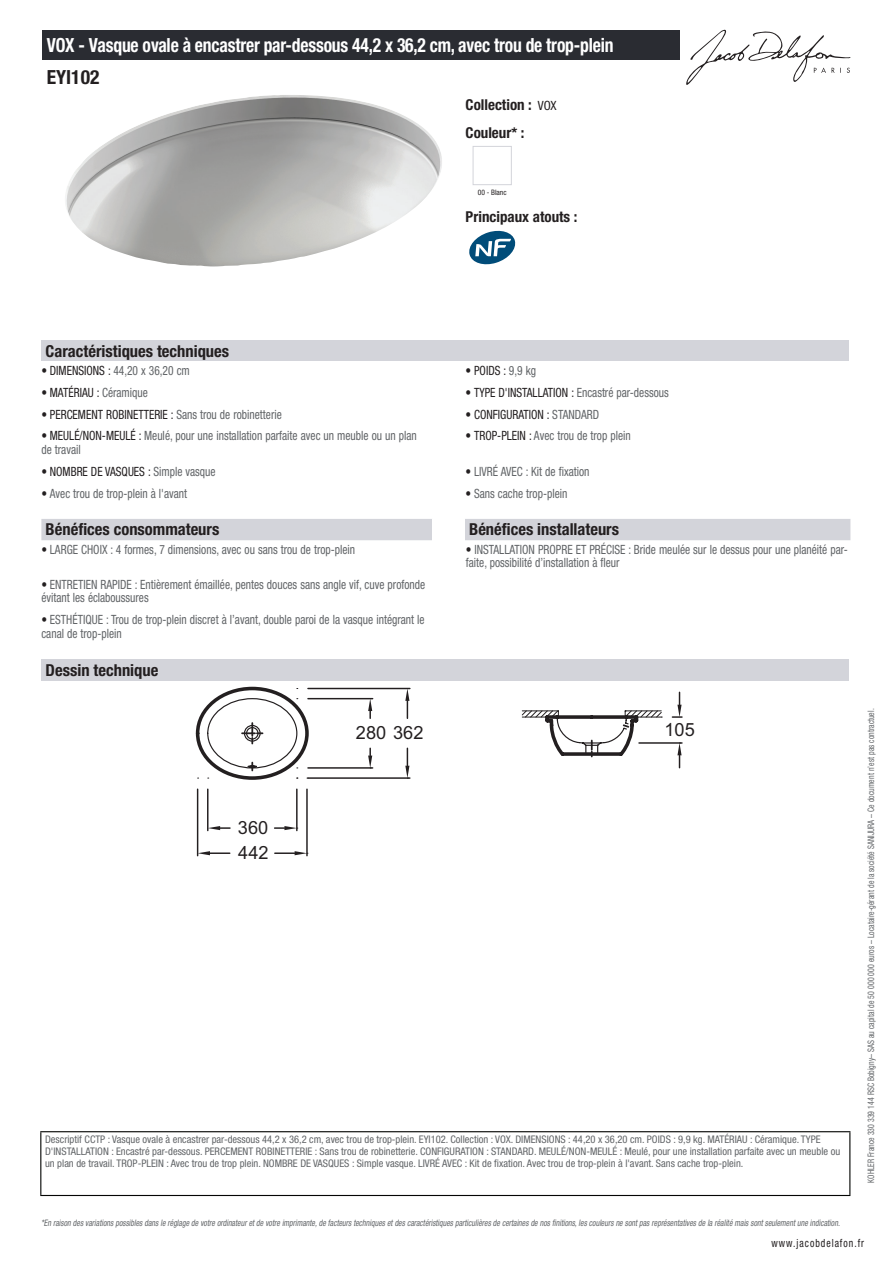
<style>
.page{position:relative;width:893px;height:1263px;background:#fff}
.page>*{position:absolute;margin:0;border:0;box-sizing:border-box;transform-origin:0 0}
.t1{font:700 condensed 19.5px "Helvetica Neue LT Std";letter-spacing:-.01em;color:#fff;scale:.9 1}
.t2{font:700 condensed 19.5px "Helvetica Neue LT Std";color:#231f20}
.t3{font:18.15px "Arial";color:#231f20}
.t4{font:700 condensed 16.5px "Helvetica Neue LT Std";color:#231f20}
.t5{font:700 condensed 15px/27.8px "Helvetica Neue LT Std";color:#231f20}
.t6{font:condensed 12.75px/13.5px "Helvetica Neue LT Std";color:#626568;scale:.9 1}
.t7{font:condensed 12.75px "Helvetica Neue LT Std";color:#231f20;scale:.9 1}
.t8{font:condensed 11.25px "Helvetica Neue LT Std";letter-spacing:.1em;color:#231f20;scale:.87 1}
.t9{font:condensed 10.5px/12px "Helvetica Neue LT Std";color:#626568}
.t10{font:italic condensed 9px "Helvetica Neue LT Std";color:#626568;scale:.87 1}
.t11{font:condensed 9px "Helvetica Neue LT Std";color:#626568;scale:.87 1}
.t12{font:condensed 7.5px "Helvetica Neue LT Std";color:#231f20}
.s1{font-weight:400;font-size:12.75px}
.s2{color:#231f20}
.s3{color:#626568}
</style>
<div class="page">
<svg style="left:686px;top:30px;width:164px;height:55px"></svg>
<img style="left:65px;top:95px;width:377px;height:171px">
<div style="left:473px;top:146px;width:39px;height:39px;border:1px solid #d3d4da"></div>
<svg style="left:469px;top:231px;width:46px;height:33px"></svg>
<div style="left:41px;top:340px;width:808px;height:21px;background:#d3d4da"></div>
<div style="left:41px;top:519px;width:809px;height:21px;background:#d3d4da"></div>
<div style="left:432px;top:519px;width:33px;height:21px;background:#fff"></div>
<div style="left:41px;top:659px;width:808px;height:21px;background:#d3d4da"></div>
<hr style="left:207px;top:789px;width:1px;height:41px;background:#231f20">
<hr style="left:296px;top:789px;width:2px;height:41px;background:#231f20">
<svg style="left:208px;top:826px;width:22px;height:4px"></svg>
<svg style="left:275px;top:826px;width:23px;height:4px"></svg>
<hr style="left:197px;top:789px;width:1px;height:67px;background:#231f20">
<hr style="left:306px;top:789px;width:2px;height:67px;background:#231f20">
<hr style="left:210px;top:852px;width:20px;height:2px;background:#231f20">
<hr style="left:275px;top:852px;width:20px;height:2px;background:#231f20">
<svg style="left:198px;top:851px;width:12px;height:4px"></svg>
<svg style="left:295px;top:851px;width:13px;height:4px"></svg>
<hr style="left:639px;top:742px;width:43px;height:2px;background:#231f20">
<svg style="left:672px;top:692px;width:10px;height:26px"></svg>
<svg style="left:677px;top:743px;width:5px;height:25px"></svg>
<svg style="left:196px;top:687px;width:466px;height:93px"></svg>
<div style="left:43px;top:30px;width:637px;height:30px;background:#2a2c32"></div>
<hr style="left:40px;top:1131px;width:810px;height:1px;background:#040503">
<hr style="left:40px;top:1132px;width:1px;height:63px;background:#040503">
<hr style="left:849px;top:1132px;width:1px;height:63px;background:#040503">
<hr style="left:40px;top:1195px;width:810px;height:1px;background:#040503">
<h1 class="t1" style="left:47px;top:33px;width:631px">VOX - Vasque ovale à encastrer par-dessous 44,2 x 36,2 cm, avec trou de trop-plein</h1>
<h1 class="t2" style="left:47px;top:65px;width:54px">EYI102</h1>
<p class="t5" style="left:466px;top:90px;width:93px">Collection : <span class="s1">VOX<br></span>Couleur* :</p>
<p class="t12" style="left:478px;top:188px;width:30px">00 - Blanc</p>
<p class="t5" style="left:466px;top:203px;width:113px">Principaux atouts :</p>
<p class="t4" style="left:46px;top:341px;width:185px">Caractéristiques techniques</p>
<p class="t6" style="left:41px;top:363px;width:166px"><span class="s2">• DIMENSIONS :</span> 44,20 x 36,20 cm</p>
<p class="t7" style="left:466px;top:363px;width:80px">• POIDS : <span class="s3">9,9 kg</span></p>
<p class="t7" style="left:41px;top:385px;width:120px">• MATÉRIAU : <span class="s3">Céramique</span></p>
<p class="t7" style="left:466px;top:385px;width:227px">• TYPE D'INSTALLATION : <span class="s3">Encastré par-dessous</span></p>
<p class="t7" style="left:41px;top:407px;width:269px">• PERCEMENT ROBINETTERIE : <span class="s3">Sans trou de robinetterie</span></p>
<p class="t7" style="left:466px;top:407px;width:150px">• CONFIGURATION : <span class="s3">STANDARD</span></p>
<p class="t6" style="left:41px;top:429px;width:419px"><span class="s2">• MEULÉ/NON-MEULÉ :</span> Meulé, pour une installation parfaite avec un meuble ou un plan de travail</p>
<p class="t6" style="left:466px;top:429px;width:185px"><span class="s2">• TROP-PLEIN :</span> Avec trou de trop plein</p>
<p class="t7" style="left:41px;top:464px;width:195px">• NOMBRE DE VASQUES : <span class="s3">Simple vasque</span></p>
<p class="t6" style="left:466px;top:464px;width:139px"><span class="s2">•</span> LIVRÉ AVEC : Kit de fixation</p>
<p class="t6" style="left:41px;top:486px;width:164px"><span class="s2">•</span> Avec trou de trop-plein à l'avant</p>
<p class="t6" style="left:466px;top:486px;width:115px"><span class="s2">•</span> Sans cache trop-plein</p>
<p class="t4" style="left:46px;top:520px;width:175px">Bénéfices consommateurs</p>
<p class="t4" style="left:469px;top:520px;width:151px">Bénéfices installateurs</p>
<p class="t6" style="left:41px;top:542px;width:350px"><span class="s2">•</span> LARGE CHOIX : 4 formes, 7 dimensions, avec ou sans trou de trop-plein</p>
<p class="t6" style="left:466px;top:542px;width:426px"><span class="s2">•</span> INSTALLATION PROPRE ET PRÉCISE : Bride meulée sur le dessus pour une planéité par&shy;faite, possibilité d’installation à fleur</p>
<p class="t6" style="left:41px;top:578px;width:428px"><span class="s2">•</span> ENTRETIEN RAPIDE : Entièrement émaillée, pentes douces sans angle vif, cuve profonde évitant les éclaboussures</p>
<p class="t6" style="left:41px;top:613px;width:427px"><span class="s2">•</span> ESTHÉTIQUE : Trou de trop-plein discret à l’avant, double paroi de la vasque intégrant le canal de trop-plein</p>
<p class="t4" style="left:46px;top:660px;width:114px">Dessin technique</p>
<h2 class="t3" style="left:238px;top:816px;width:32px">360</h2>
<h2 class="t3" style="left:238px;top:841px;width:32px">442</h2>
<h2 class="t3" style="left:356px;top:721px;width:69px">280 362</h2>
<h2 class="t3" style="left:664px;top:718px;width:32px">105</h2>
<p class="t9" style="left:45px;top:1134px;width:797px">Descriptif CCTP : Vasque ovale à encastrer par-dessous 44,2 x 36,2 cm, avec trou de trop-plein. EYI102. Collection : VOX. DIMENSIONS : 44,20 x 36,20 cm. POIDS : 9,9 kg. MATÉRIAU : Céramique. TYPE<br>D'INSTALLATION : Encastré par-dessous. PERCEMENT ROBINETTERIE : Sans trou de robinetterie. CONFIGURATION : STANDARD. MEULÉ/NON-MEULÉ : Meulé, pour une installation parfaite avec un meuble ou un plan de travail. TROP-PLEIN : Avec trou de trop plein. NOMBRE DE VASQUES : Simple vasque. LIVRÉ AVEC : Kit de fixation. Avec trou de trop-plein à l'avant. Sans cache trop-plein.</p>
<p class="t11" style="left:866px;top:1183px;width:547px;rotate:-90deg">KOHLER France 330 339 144 RSC Bobigny– SAS au capital de 50 000 000 euros – Locataire-gérant de la société SANIJURA – Ce document n’est pas contractuel.</p>
<p class="t10" style="left:41px;top:1217px;width:922px">*En raison desvariationspossiblesdansle réglage de votre ordinateuretde votre imprimante,de facteurstechniquesetdescaractéristiquesparticulièresde certainesde nosfinitions,lescouleursne sontpasreprésentativesde la réalité maissontseulementune indication.</p>
<p class="t8" style="left:772px;top:1237px;width:108px">www.jacobdelafon.fr</p>
</div>
